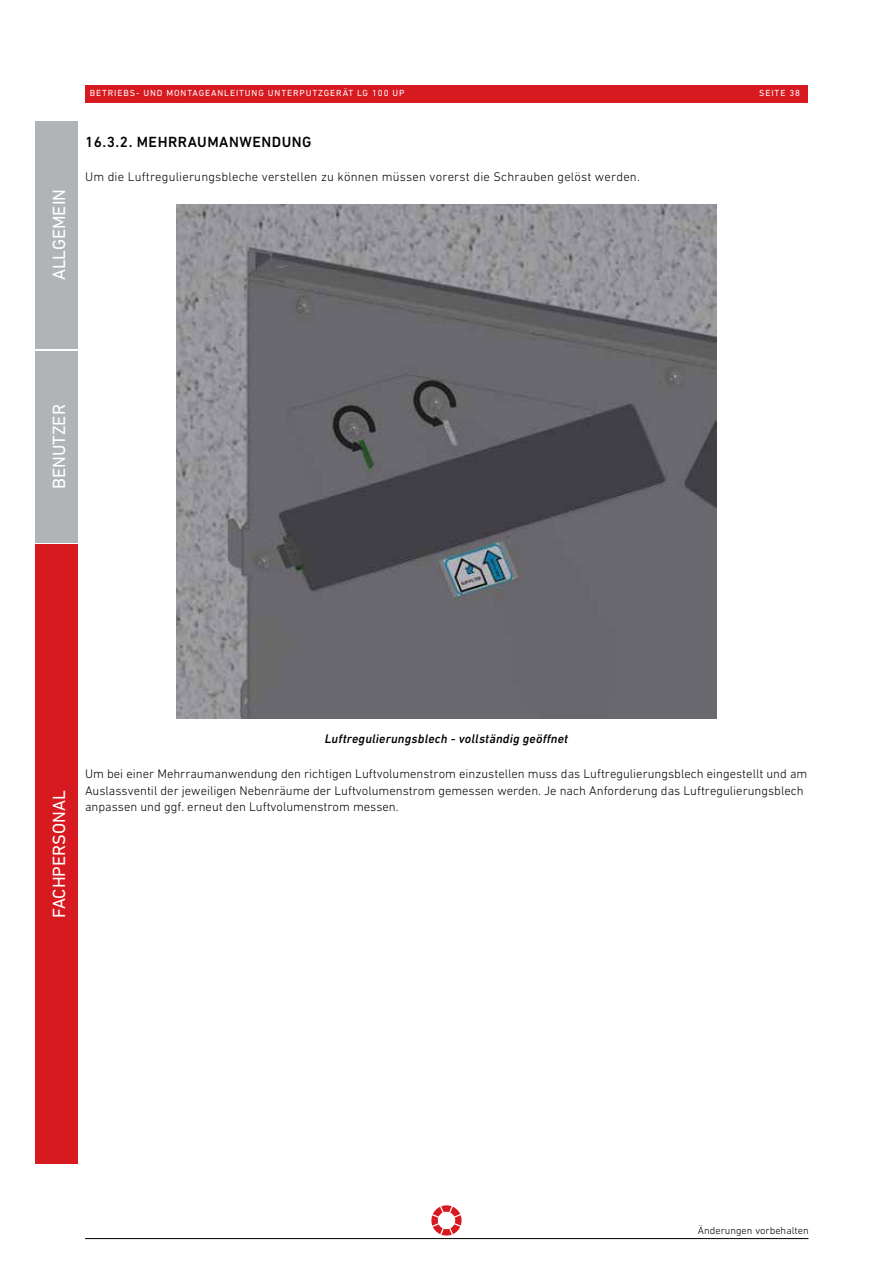
<style>
.page{position:relative;width:893px;height:1263px;background:#fff}
.page>*{position:absolute;margin:0;border:0;box-sizing:border-box;transform-origin:0 0}
.t1{font:18px "DIN Next LT Pro";color:#fff}
.t2{font:500 15px "DIN Next LT Pro";letter-spacing:.035em;color:#000}
.t3{font:300 12.75px/16.5px "DIN Next LT Pro";color:#000}
.t4{font:italic 500 12.75px "DIN Next LT Pro";letter-spacing:.015em;color:#000}
.t5{font:300 10.5px "DIN Next LT Pro";color:#000}
.t6{font:9px "DIN Next LT Pro";letter-spacing:.1em;color:#fff}
</style>
<div class="page">
<svg style="left:431px;top:1205px;width:31px;height:30px"></svg>
<div style="left:85px;top:85px;width:723px;height:17px;background:#d71920"></div>
<hr style="left:85px;top:1238px;width:723px;height:1px;background:#000">
<img style="left:177px;top:204px;width:539px;height:514px">
<div style="left:35px;top:351px;width:42px;height:191px;background:#b1b4b6"></div>
<div style="left:35px;top:121px;width:42px;height:227px;background:#b1b4b6"></div>
<div style="left:35px;top:544px;width:42px;height:620px;background:#d71920"></div>
<h1 class="t1" style="left:49px;top:280px;width:93px;rotate:-90deg">ALLGEMEIN</h1>
<p class="t6" style="left:90px;top:88px;width:316px">BETRIEBS- UND MONTAGEANLEITUNG UNTERPUTZGERÄT LG 100 UP</p>
<p class="t6" style="left:759px;top:88px;width:42px">SEITE 38</p>
<p class="t2" style="left:85px;top:134px;width:228px">16.3.2. MEHRRAUMANWENDUNG</p>
<p class="t3" style="left:85px;top:169px;width:556px">Um die Luftregulierungsbleche verstellen zu können müssen vorerst die Schrauben gelöst werden.</p>
<h1 class="t1" style="left:49px;top:489px;width:86px;rotate:-90deg">BENUTZER</h1>
<h1 class="t1" style="left:49px;top:918px;width:129px;rotate:-90deg">FACHPERSONAL</h1>
<p class="t4" style="left:325px;top:731px;width:245px">Luftregulierungsblech - vollständig geöffnet</p>
<p class="t3" style="left:85px;top:765px;width:724px">Um bei einer Mehrraumanwendung den richtigen Luftvolumenstrom einzustellen muss das Luftregulierungsblech eingestellt und am<br>Auslassventil der jeweiligen Nebenräume der Luftvolumenstrom gemessen werden. Je nach Anforderung das Luftregulierungsblech anpassen und ggf. erneut den Luftvolumenstrom messen.</p>
<p class="t5" style="left:698px;top:1224px;width:112px">Änderungen vorbehalten</p>
</div>
